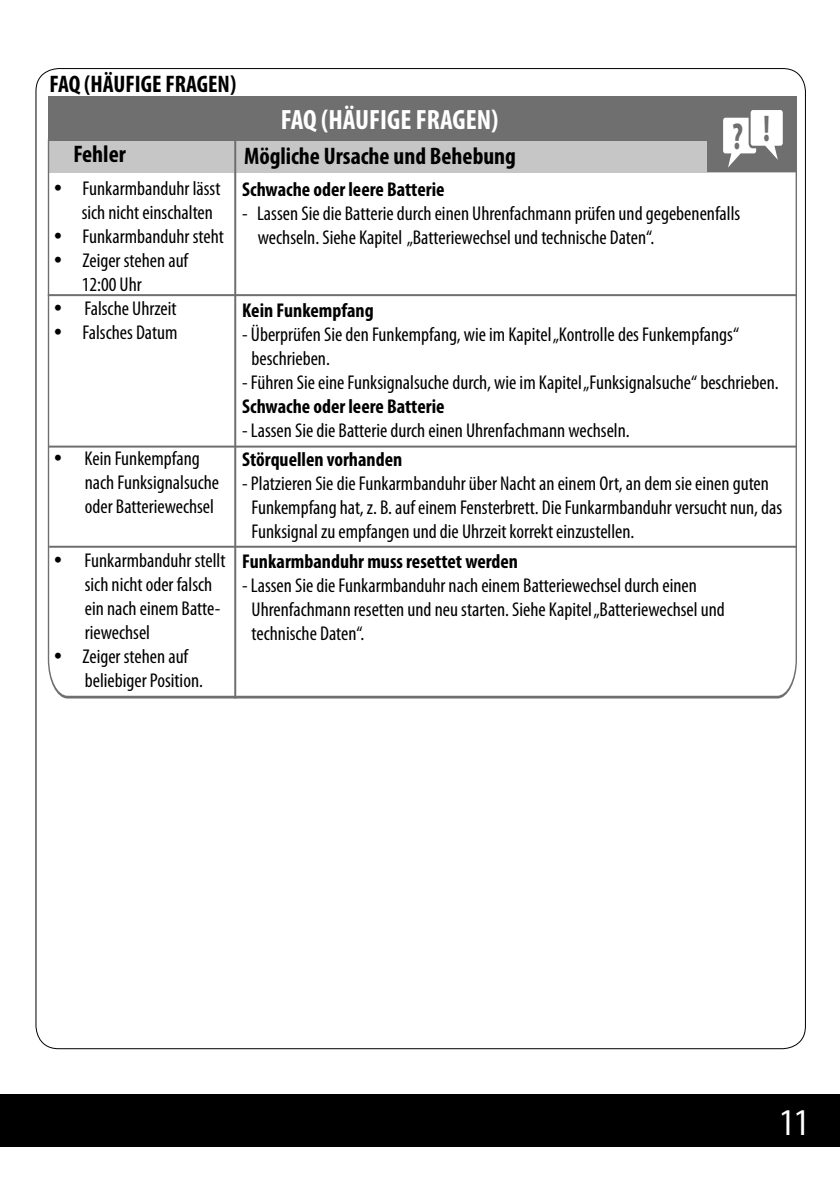
<style>
.page{position:relative;width:840px;height:1191px;background:#fff}
.page>*{position:absolute;margin:0;border:0;box-sizing:border-box;transform-origin:0 0}
.t1{font:condensed 38px "Myriad Pro";color:#fff}
.t2{font:700 37.4px "Myriad Pro";color:#706f6f;scale:.7 1}
.t3{font:700 condensed 28px "Myriad Pro";color:#fff}
.t4{font:700 condensed 24px "Myriad Pro";color:#000}
.t5{font:condensed 20px/24px "Myriad Pro";color:#000}
.t6{font:700 condensed 20px "Myriad Pro";color:#000}
</style>
<div class="page">
<div style="left:0;top:1094px;width:839px;height:52px;background:#000"></div>
<svg style="left:48px;top:167px;width:748px;height:531px"></svg>
<div style="left:707px;top:103px;width:89px;height:69px;background:#706f6f"></div>
<svg style="left:48px;top:97px;width:748px;height:70px;background:#929191"></svg>
<hr style="left:48px;top:294px;width:748px;height:2px;background:#706f6f">
<hr style="left:234px;top:132px;width:2px;height:566px;background:#706f6f">
<hr style="left:48px;top:445px;width:748px;height:2px;background:#706f6f">
<hr style="left:49px;top:546px;width:747px;height:2px;background:#706f6f">
<p class="t4" style="left:50px;top:69px;width:188px">FAQ (HÄUFIGE FRAGEN)</p>
<h3 class="t3" style="left:281px;top:102px;width:219px">FAQ (HÄUFIGE FRAGEN)</h3>
<h2 class="t2" style="left:731px;top:111px;width:56px">? !</h2>
<p class="t4" style="left:73px;top:139px;width:54px">Fehler</p>
<p class="t4" style="left:244px;top:140px;width:273px">Mögliche Ursache und Behebung</p>
<p class="t5" style="left:82px;top:176px;width:140px;text-indent:-28px">• Funkarmbanduhr lässt sich nicht einschalten</p>
<p class="t5" style="left:53px;top:224px;width:172px">• Funkarmbanduhr steht</p>
<p class="t5" style="left:82px;top:248px;width:108px;text-indent:-28px">• Zeiger stehen auf<br>12:00 Uhr</p>
<p class="t5" style="left:53px;top:296px;width:125px">• Falsche Uhrzeit</p>
<p class="t5" style="left:53px;top:320px;width:125px">• Falsches Datum</p>
<p class="t6" style="left:242px;top:176px;width:204px">Schwache oder leere Batterie</p>
<p class="t5" style="left:258px;top:201px;width:483px;text-indent:-16px">- Lassen Sie die Batterie durch einen Uhrenfachmann prüfen und gegebenenfalls wechseln. Siehe Kapitel „Batteriewechsel und technische Daten“.</p>
<p class="t6" style="left:242px;top:297px;width:133px">Kein Funkempfang</p>
<p class="t5" style="left:251px;top:322px;width:489px;text-indent:-9px">- Überprüfen Sie den Funkempfang, wie im Kapitel „Kontrolle des Funkempfangs“ beschrieben.</p>
<p class="t5" style="left:242px;top:370px;width:538px">- Führen Sie eine Funksignalsuche durch, wie im Kapitel „Funksignalsuche“ beschrieben.</p>
<p class="t6" style="left:242px;top:393px;width:204px">Schwache oder leere Batterie</p>
<p class="t5" style="left:242px;top:418px;width:389px">- Lassen Sie die Batterie durch einen Uhrenfachmann wechseln.</p>
<p class="t6" style="left:242px;top:447px;width:161px">Störquellen vorhanden</p>
<p class="t5" style="left:251px;top:471px;width:532px;text-indent:-9px">- Platzieren Sie die Funkarmbanduhr über Nacht an einem Ort, an dem sie einen guten<br>Funkempfang hat, z. B. auf einem Fensterbrett. Die Funkarmbanduhr versucht nun, das<br>Funksignal zu empfangen und die Uhrzeit korrekt einzustellen.</p>
<p class="t6" style="left:242px;top:549px;width:277px">Funkarmbanduhr muss resettet werden</p>
<p class="t5" style="left:251px;top:573px;width:474px;text-indent:-9px">- Lassen Sie die Funkarmbanduhr nach einem Batteriewechsel durch einen<br>Uhrenfachmann resetten und neu starten. Siehe Kapitel „Batteriewechsel und technische Daten“.</p>
<p class="t5" style="left:85px;top:446px;width:136px;text-indent:-31px">• Kein Funkempfang nach Funksignalsuche oder Batteriewechsel</p>
<p class="t5" style="left:85px;top:548px;width:142px;text-indent:-31px">• Funkarmbanduhr stellt sich nicht oder falsch ein nach einem Batte&shy;riewechsel</p>
<p class="t5" style="left:85px;top:644px;width:120px;text-indent:-31px">• Zeiger stehen auf beliebiger Position.</p>
<h1 class="t1" style="left:779px;top:1099px;width:31px">11</h1>
</div>
